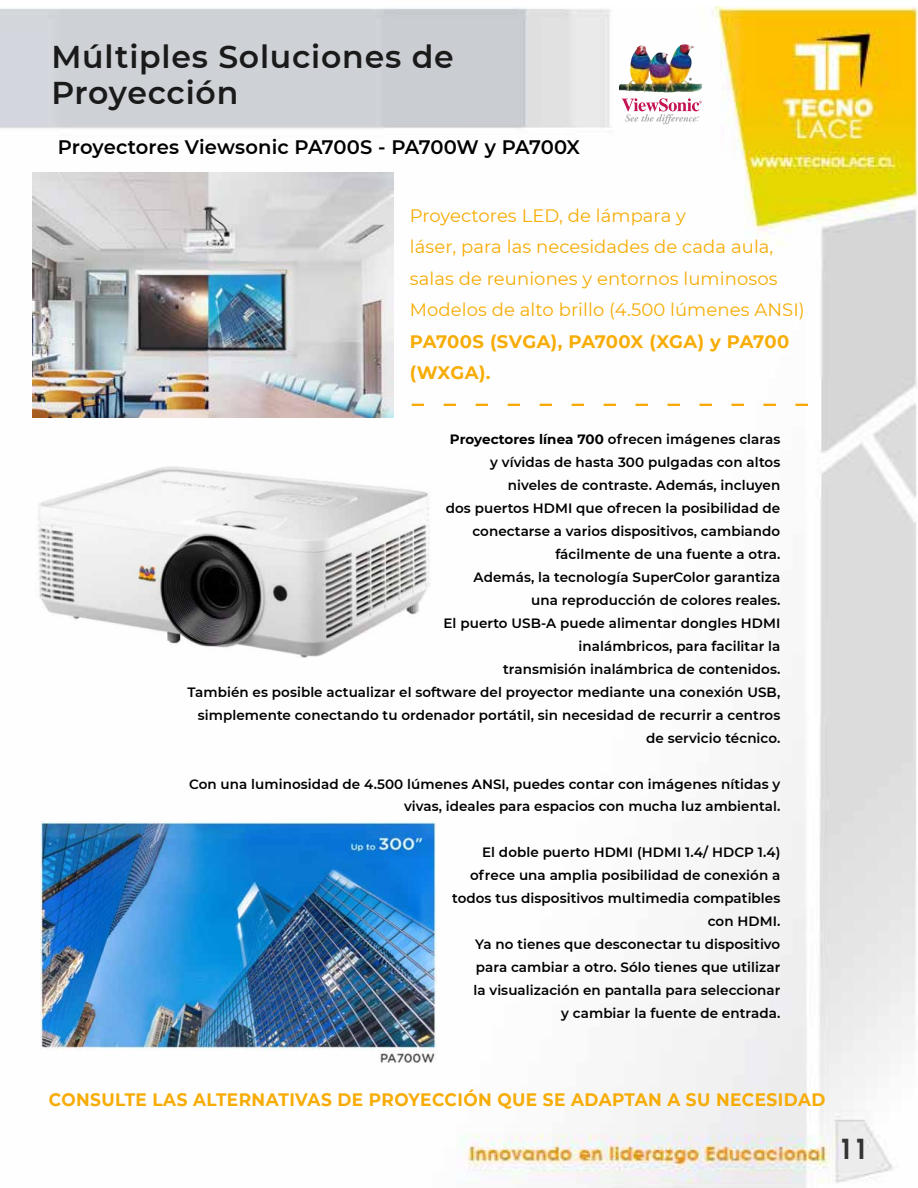
<style>
.page{position:relative;width:918px;height:1188px;background:#fff}
.page>*{position:absolute;margin:0;border:0;box-sizing:border-box;transform-origin:0 0}
.t1{font:600 31.5px/36px "Montserrat";letter-spacing:.025em;color:#1a1a1a}
.t2{font:700 27px "Avian";color:#333}
.t3{font:600 19.5px "Montserrat";color:#000}
.t4{font:18px/31.5px "Montserrat";letter-spacing:.005em;color:#f7ac06}
.t5{font:700 18px "Montserrat";letter-spacing:.025em;color:#f7ac06;scale:.94 1}
.t6{font:700 18px/31.5px "Montserrat";letter-spacing:.005em;color:#f7ac06}
.t7{font:600 13.5px/23px "Montserrat";letter-spacing:.005em;color:#000;text-align:right}
.s1{font-weight:700}
</style>
<div class="page">
<img style="left:0;top:6px;width:918px;height:1182px">
<svg style="left:412px;top:404px;width:12px;height:2px"></svg>
<svg style="left:444px;top:404px;width:12px;height:2px"></svg>
<svg style="left:476px;top:404px;width:12px;height:2px"></svg>
<svg style="left:508px;top:404px;width:12px;height:2px"></svg>
<svg style="left:540px;top:404px;width:12px;height:2px"></svg>
<svg style="left:572px;top:404px;width:12px;height:2px"></svg>
<svg style="left:604px;top:404px;width:12px;height:2px"></svg>
<svg style="left:636px;top:404px;width:12px;height:2px"></svg>
<svg style="left:668px;top:404px;width:12px;height:2px"></svg>
<svg style="left:700px;top:404px;width:12px;height:2px"></svg>
<svg style="left:731px;top:404px;width:13px;height:2px"></svg>
<svg style="left:763px;top:404px;width:13px;height:2px"></svg>
<svg style="left:795px;top:404px;width:13px;height:2px"></svg>
<svg style="left:622px;top:98px;width:80px;height:26px"></svg>
<img style="left:619px;top:45px;width:61px;height:48px">
<img style="left:33px;top:173px;width:361px;height:244px">
<img style="left:35px;top:462px;width:398px;height:201px">
<img style="left:41px;top:821px;width:396px;height:241px">
<h1 class="t1" style="left:51px;top:37px;width:404px">Múltiples Soluciones de<br>Proyección</h1>
<h3 class="t3" style="left:58px;top:133px;width:524px">Proyectores Viewsonic PA700S - PA700W y PA700X</h3>
<h3 class="t4" style="left:410px;top:199px;width:396px">Proyectores LED, de lámpara y<br>láser, para las necesidades de cada aula, salas de reuniones y entornos luminosos Modelos de alto brillo (4.500 lúmenes ANSI)</h3>
<h3 class="t6" style="left:410px;top:325px;width:381px">PA700S (SVGA), PA700X (XGA) y PA700 (WXGA).</h3>
<p class="t7" style="left:187px;top:427px;width:594px"><span class="s1">Proyectores línea 700</span> ofrecen imágenes claras<br>y vívidas de hasta 300 pulgadas con altos<br>niveles de contraste. Además, incluyen<br>dos puertos HDMI que ofrecen la posibilidad de<br>conectarse a varios dispositivos, cambiando<br>fácilmente de una fuente a otra.<br>Además, la tecnología SuperColor garantiza<br>una reproducción de colores reales.<br>El puerto USB-A puede alimentar dongles HDMI<br>inalámbricos, para facilitar la<br>transmisión inalámbrica de contenidos.<br>También es posible actualizar el software del proyector mediante una conexión USB, simplemente conectando tu ordenador portátil, sin necesidad de recurrir a centros de servicio técnico.</p>
<p class="t7" style="left:189px;top:772px;width:593px">Con una luminosidad de 4.500 lúmenes ANSI, puedes contar con imágenes nítidas y vivas, ideales para espacios con mucha luz ambiental.</p>
<p class="t7" style="left:452px;top:841px;width:330px">El doble puerto HDMI (HDMI 1.4/ HDCP 1.4) ofrece una amplia posibilidad de conexión a todos tus dispositivos multimedia compatibles con HDMI.<br>Ya no tienes que desconectar tu dispositivo para cambiar a otro. Sólo tienes que utilizar<br>la visualización en pantalla para seleccionar<br>y cambiar la fuente de entrada.</p>
<h3 class="t5" style="left:49px;top:1086px;width:828px">CONSULTE LAS ALTERNATIVAS DE PROYECCIÓN QUE SE ADAPTAN A SU NECESIDAD</h3>
<h2 class="t2" style="left:838px;top:1131px;width:32px">11</h2>
</div>
